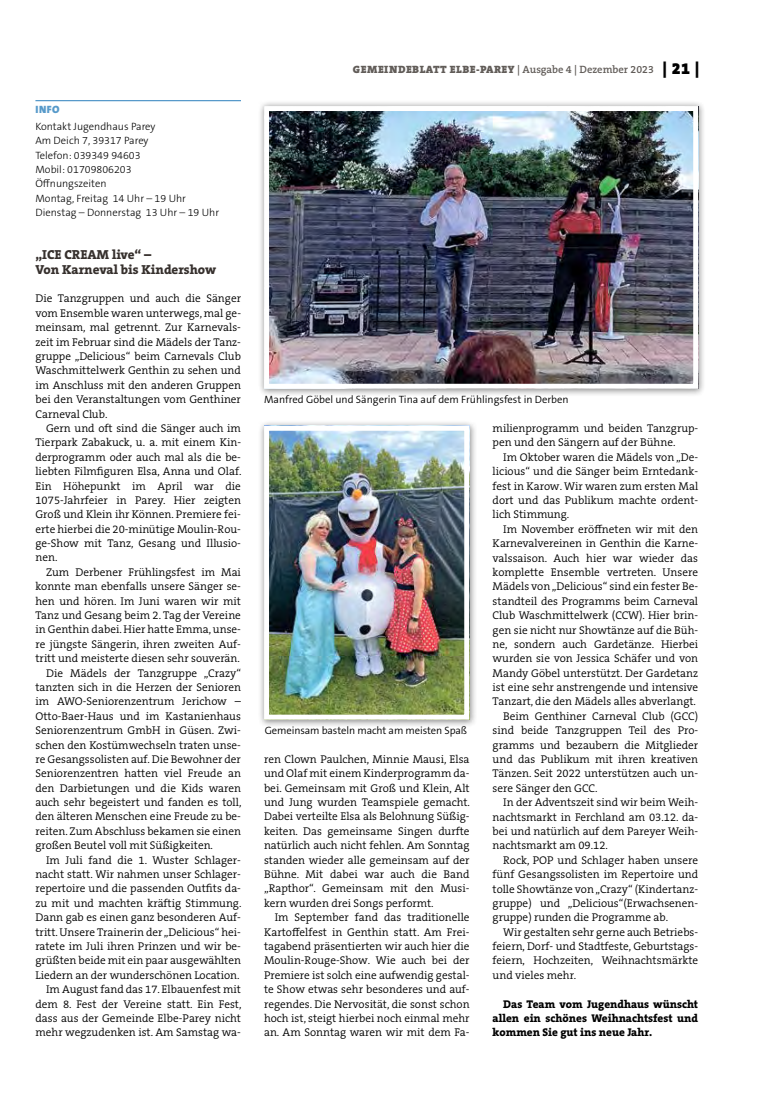
<style>
.page{position:relative;width:762px;height:1117px;background:#fff}
.page>*{position:absolute;margin:0;border:0;box-sizing:border-box;transform-origin:0 0}
.t1{font:800 13.12px/14.4px "The Serif B W8";color:#36302d}
.t2{font:300 11.25px/14.4px "The Serif B W4";color:#000;text-align:justify}
.t3{font:800 11.25px/14.4px "The Serif B W8";color:#000;text-align:justify}
.t4{font:300 10.62px/14.4px "The Sans B W3";color:#000}
.t5{font:300 10.62px "The Sans B W4";color:#000}
.t6{font:900 10.62px "The Serif B W9";letter-spacing:.045em;color:#615c58}
.t7{font:900 10.62px "The Sans B W9";color:#579aca}
.s1{font-family:"The Serif B W6";font-weight:600}
.s2{font-size:16.25px;color:#000}
</style>
<div class="page">
<hr style="left:35px;top:100px;width:206px;height:1px;background:#579aca">
<div style="left:258px;top:420px;width:219px;height:307px;background:#000;opacity:.45"></div>
<img style="left:270px;top:431px;width:193px;height:282px">
<div style="left:264px;top:425px;width:205px;height:294px;border:5px solid #fff"></div>
<div style="left:258px;top:100px;width:448px;height:296px;background:#000;opacity:.45"></div>
<img style="left:270px;top:112px;width:422px;height:270px">
<div style="left:264px;top:106px;width:434px;height:282px;border:5px solid #fff"></div>
<p class="t7" style="left:36px;top:102px;width:26px">info</p>
<p class="t4" style="left:35px;top:119px;width:185px">Kontakt Jugendhaus Parey<br>Am Deich 7, 39317 Parey<br>Telefon: 039349 94603<br>Mobil: 01709806203<br>Öffnungszeiten<br>Montag, Freitag 14 Uhr – 19 Uhr<br>Dienstag – Donnerstag 13 Uhr – 19 Uhr</p>
<p class="t1" style="left:35px;top:247px;width:182px">„ICE CREAM live“ –<br>Von Karneval bis Kindershow</p>
<p class="t2" style="left:35px;top:291px;width:207px">Die Tanzgruppen und auch die Sänger vom Ensemble waren unterwegs, mal ge&shy;meinsam, mal getrennt. Zur Karnevals&shy;zeit im Februar sind die Mädels der Tanz&shy;gruppe „Delicious“ beim Carnevals Club Waschmittelwerk Genthin zu sehen und im Anschluss mit den anderen Gruppen bei den Veranstaltungen vom Genthiner Carneval Club.</p>
<p class="t2" style="left:35px;top:421px;width:207px;text-indent:11px">Gern und oft sind die Sänger auch im Tierpark Zabakuck, u. a. mit einem Kin&shy;derprogramm oder auch mal als die be&shy;liebten Filmfiguren Elsa, Anna und Olaf.<br>Ein Höhepunkt im April war die 1075-Jahrfeier in Parey. Hier zeigten Groß und Klein ihr Können. Premiere fei&shy;erte hierbei die 20-minütige Moulin-Rou&shy;ge-Show mit Tanz, Gesang und Illusio&shy;nen.</p>
<p class="t2" style="left:46px;top:564px;width:196px">Zum Derbener Frühlingsfest im Mai</p>
<p class="t2" style="left:35px;top:579px;width:207px">konnte man ebenfalls unsere Sänger se-</p>
<p class="t2" style="left:35px;top:593px;width:207px">hen und hören. Im Juni waren wir mit</p>
<p class="t2" style="left:35px;top:608px;width:207px">Tanz und Gesang beim 2. Tag der Vereine</p>
<p class="t2" style="left:35px;top:622px;width:207px">in Genthin dabei. Hier hatte Emma, unse-</p>
<p class="t2" style="left:35px;top:636px;width:207px">re jüngste Sängerin, ihren zweiten Auf-</p>
<p class="t2" style="left:35px;top:651px;width:206px">tritt und meisterte diesen sehr souverän.</p>
<p class="t2" style="left:46px;top:665px;width:196px">Die Mädels der Tanzgruppe „Crazy“</p>
<p class="t2" style="left:35px;top:679px;width:207px">tanzten sich in die Herzen der Senioren</p>
<p class="t2" style="left:35px;top:694px;width:207px">im AWO-Seniorenzentrum Jerichow –</p>
<p class="t2" style="left:35px;top:708px;width:207px">Otto-Baer-Haus und im Kastanienhaus</p>
<p class="t2" style="left:35px;top:723px;width:207px">Seniorenzentrum GmbH in Güsen. Zwi-</p>
<p class="t2" style="left:35px;top:737px;width:207px">schen den Kostümwechseln traten unse-</p>
<p class="t2" style="left:35px;top:751px;width:207px">re Gesangssolisten auf. Die Bewohner der</p>
<p class="t2" style="left:35px;top:766px;width:207px">Seniorenzentren hatten viel Freude an</p>
<p class="t2" style="left:35px;top:780px;width:207px">den Darbietungen und die Kids waren</p>
<p class="t2" style="left:35px;top:795px;width:207px">auch sehr begeistert und fanden es toll,</p>
<p class="t2" style="left:35px;top:809px;width:207px">den älteren Menschen eine Freude zu be-</p>
<p class="t2" style="left:35px;top:823px;width:207px">reiten. Zum Abschluss bekamen sie einen</p>
<p class="t2" style="left:35px;top:838px;width:179px">großen Beutel voll mit Süßigkeiten.</p>
<p class="t2" style="left:46px;top:852px;width:196px">Im Juli fand die 1. Wuster Schlager-</p>
<p class="t2" style="left:35px;top:866px;width:207px">nacht statt. Wir nahmen unser Schlager-</p>
<p class="t2" style="left:35px;top:881px;width:207px">repertoire und die passenden Outfits da-</p>
<p class="t2" style="left:35px;top:895px;width:207px">zu mit und machten kräftig Stimmung.</p>
<p class="t2" style="left:35px;top:910px;width:207px">Dann gab es einen ganz besonderen Auf-</p>
<p class="t2" style="left:35px;top:924px;width:207px">tritt. Unsere Trainerin der „Delicious“ hei-</p>
<p class="t2" style="left:35px;top:938px;width:207px">ratete im Juli ihren Prinzen und wir be-</p>
<p class="t2" style="left:35px;top:953px;width:207px">grüßten beide mit ein paar ausgewählten</p>
<p class="t2" style="left:35px;top:967px;width:206px">Liedern an der wunderschönen Location.</p>
<p class="t2" style="left:46px;top:981px;width:196px">Im August fand das 17. Elbauenfest mit</p>
<p class="t2" style="left:35px;top:996px;width:208px">dem 8. Fest der Vereine statt. Ein Fest,</p>
<p class="t2" style="left:35px;top:1010px;width:207px">dass aus der Gemeinde Elbe-Parey nicht</p>
<p class="t2" style="left:35px;top:1025px;width:207px">mehr wegzudenken ist. Am Samstag wa-</p>
<p class="t6" style="left:353px;top:63px;width:348px">GEMEINDEBLATT ELBE-PAREY <span class="s1">| Ausgabe 4 | Dezember 2023</span> <span class="s2">| 21 |</span></p>
<p class="t5" style="left:264px;top:392px;width:306px">Manfred Göbel und Sängerin Tina auf dem Frühlingsfest in Derben</p>
<p class="t5" style="left:265px;top:723px;width:204px">Gemeinsam basteln macht am meisten Spaß</p>
<p class="t2" style="left:264px;top:751px;width:207px">ren Clown Paulchen, Minnie Mausi, Elsa und Olaf mit einem Kinderprogramm da&shy;bei. Gemeinsam mit Groß und Klein, Alt und Jung wurden Teamspiele gemacht.<br>Dabei verteilte Elsa als Belohnung Süßig&shy;keiten. Das gemeinsame Singen durfte natürlich auch nicht fehlen. Am Sonntag standen wieder alle gemeinsam auf der Bühne. Mit dabei war auch die Band „Rapthor“. Gemeinsam mit den Musi&shy;kern wurden drei Songs performt.</p>
<p class="t2" style="left:264px;top:910px;width:207px;text-indent:11px">Im September fand das traditionelle Kartoffelfest in Genthin statt. Am Frei&shy;tagabend präsentierten wir auch hier die Moulin-Rouge-Show. Wie auch bei der Premiere ist solch eine aufwendig gestal&shy;te Show etwas sehr besonderes und auf&shy;regendes. Die Nervosität, die sonst schon hoch ist, steigt hierbei noch einmal mehr an. Am Sonntag waren wir mit dem Fa-</p>
<p class="t2" style="left:493px;top:421px;width:207px">milienprogramm und beiden Tanzgrup&shy;pen und den Sängern auf der Bühne.</p>
<p class="t2" style="left:493px;top:450px;width:207px;text-indent:11px">Im Oktober waren die Mädels von „De&shy;licious“ und die Sänger beim Erntedank&shy;fest in Karow. Wir waren zum ersten Mal dort und das Publikum machte ordent&shy;lich Stimmung.</p>
<p class="t2" style="left:503px;top:521px;width:196px">Im November eröffneten wir mit den</p>
<p class="t2" style="left:493px;top:536px;width:207px">Karnevalvereinen in Genthin die Karne-</p>
<p class="t2" style="left:493px;top:550px;width:207px">valssaison. Auch hier war wieder das</p>
<p class="t2" style="left:493px;top:565px;width:207px">komplette Ensemble vertreten. Unsere</p>
<p class="t2" style="left:493px;top:579px;width:207px">Mädels von „Delicious“ sind ein fester Be-</p>
<p class="t2" style="left:493px;top:593px;width:207px">standteil des Programms beim Carneval</p>
<p class="t2" style="left:493px;top:608px;width:207px">Club Waschmittelwerk (CCW). Hier brin-</p>
<p class="t2" style="left:493px;top:622px;width:207px">gen sie nicht nur Showtänze auf die Büh-</p>
<p class="t2" style="left:493px;top:637px;width:207px">ne, sondern auch Gardetänze. Hierbei</p>
<p class="t2" style="left:493px;top:651px;width:207px">wurden sie von Jessica Schäfer und von</p>
<p class="t2" style="left:493px;top:665px;width:207px">Mandy Göbel unterstützt. Der Gardetanz</p>
<p class="t2" style="left:493px;top:680px;width:207px">ist eine sehr anstrengende und intensive</p>
<p class="t2" style="left:493px;top:694px;width:205px">Tanzart, die den Mädels alles abverlangt.</p>
<p class="t2" style="left:503px;top:708px;width:196px">Beim Genthiner Carneval Club (GCC)</p>
<p class="t2" style="left:493px;top:723px;width:207px">sind beide Tanzgruppen Teil des Pro-</p>
<p class="t2" style="left:493px;top:737px;width:207px">gramms und bezaubern die Mitglieder</p>
<p class="t2" style="left:493px;top:752px;width:207px">und das Publikum mit ihren kreativen</p>
<p class="t2" style="left:493px;top:766px;width:207px">Tänzen. Seit 2022 unterstützen auch un-</p>
<p class="t2" style="left:493px;top:780px;width:106px">sere Sänger den GCC.</p>
<p class="t2" style="left:503px;top:795px;width:196px">In der Adventszeit sind wir beim Weih-</p>
<p class="t2" style="left:493px;top:809px;width:207px">nachtsmarkt in Ferchland am 03.12. da-</p>
<p class="t2" style="left:493px;top:823px;width:207px">bei und natürlich auf dem Pareyer Weih-</p>
<p class="t2" style="left:493px;top:838px;width:117px">nachtsmarkt am 09.12.</p>
<p class="t2" style="left:503px;top:852px;width:196px">Rock, POP und Schlager haben unsere</p>
<p class="t2" style="left:493px;top:867px;width:207px">fünf Gesangssolisten im Repertoire und</p>
<p class="t2" style="left:493px;top:881px;width:207px">tolle Showtänze von „Crazy“ (Kindertanz-</p>
<p class="t2" style="left:493px;top:895px;width:207px">gruppe) und „Delicious“(Erwachsenen-</p>
<p class="t2" style="left:493px;top:910px;width:177px">gruppe) runden die Programme ab.</p>
<p class="t2" style="left:503px;top:924px;width:196px">Wir gestalten sehr gerne auch Betriebs-</p>
<p class="t2" style="left:493px;top:938px;width:207px">feiern, Dorf- und Stadtfeste, Geburtstags-</p>
<p class="t2" style="left:493px;top:953px;width:207px">feiern, Hochzeiten, Weihnachtsmärkte</p>
<p class="t2" style="left:493px;top:967px;width:85px">und vieles mehr.</p>
<p class="t3" style="left:493px;top:996px;width:207px;text-indent:11px">Das Team vom Jugendhaus wünscht allen ein schönes Weihnachtsfest und kommen Sie gut ins neue Jahr.</p>
</div>
